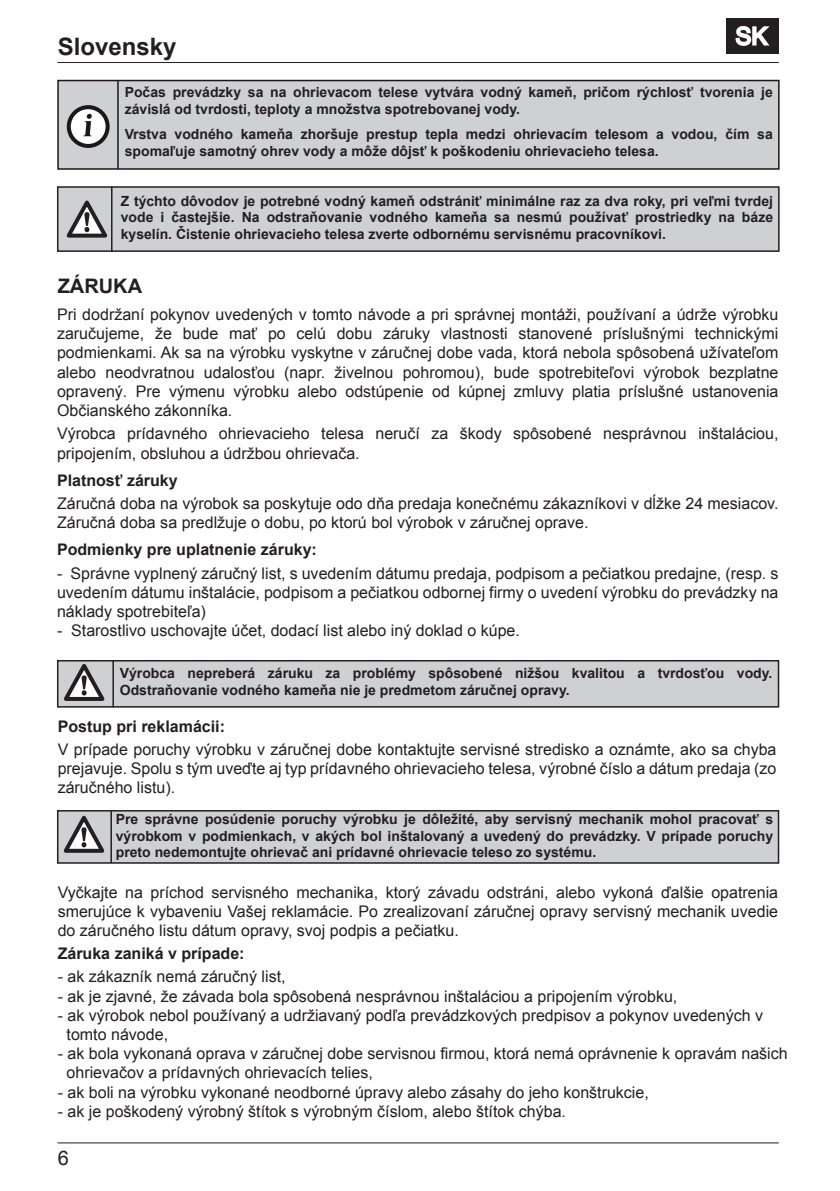
<style>
.page{position:relative;width:840px;height:1191px;background:#fff}
.page>*{position:absolute;margin:0;border:0;box-sizing:border-box;transform-origin:0 0}
.t1{font:700 24px "Arial";color:#231f20}
.t2{font:24px "Arial";color:#fff}
.t3{font:700 20px "Arial";color:#231f20}
.t4{font:20px "Arial";color:#231f20}
.t5{font:16px/19.2px "Arial";color:#231f20}
.t6{font:700 16px "Arial";color:#231f20}
.t7{font:700 14px/16.8px "Arial";color:#231f20}
.s1{font-weight:700}
</style>
<div class="page">
<hr style="left:58px;top:62px;width:720px;height:1px;background:#231f20">
<hr style="left:58px;top:1142px;width:720px;height:1px;background:#231f20">
<div style="left:726px;top:18px;width:52px;height:36px;background:#231f20"></div>
<svg style="left:735px;top:26px;width:35px;height:20px"></svg>
<div style="left:57px;top:660px;width:720px;height:47px;background:#cfd0d2"></div>
<div style="left:57px;top:660px;width:721px;height:47px;border:2px solid #231f20"></div>
<hr style="left:112px;top:660px;width:2px;height:47px;background:#231f20">
<svg style="left:59px;top:660px;width:50px;height:43px"></svg>
<div style="left:57px;top:811px;width:721px;height:52px;background:#cfd0d2"></div>
<div style="left:57px;top:810px;width:721px;height:53px;border:2px solid #231f20"></div>
<hr style="left:110px;top:810px;width:2px;height:53px;background:#231f20">
<svg style="left:59px;top:812px;width:50px;height:42px"></svg>
<div style="left:58px;top:187px;width:720px;height:64px;background:#cfd0d2"></div>
<div style="left:58px;top:80px;width:720px;height:89px;background:#cfd0d2"></div>
<div style="left:57px;top:80px;width:722px;height:90px;border:2px solid #1b171b"></div>
<hr style="left:117px;top:80px;width:2px;height:89px;background:#1b171b">
<svg style="left:69px;top:107px;width:38px;height:39px"></svg>
<div style="left:67px;top:105px;width:42px;height:43px;border:4px solid #1b171b;border-radius:50%"></div>
<svg style="left:83px;top:114px;width:9px;height:22px"></svg>
<div style="left:57px;top:186px;width:722px;height:66px;border:2px solid #231f20"></div>
<hr style="left:111px;top:187px;width:1px;height:64px;background:#231f20">
<svg style="left:66px;top:200px;width:42px;height:38px"></svg>
<p class="t1" style="left:58px;top:30px;width:120px">Slovensky</p>
<p class="t2" style="left:735px;top:20px;width:34px">SK</p>
<p class="t7" style="left:125px;top:84px;width:649px">Počas prevádzky sa na ohrievacom telese vytvára vodný kameň, pričom rýchlosť tvorenia je závislá od tvrdosti, teploty a množstva spotrebovanej vody.</p>
<p class="t7" style="left:125px;top:126px;width:649px">Vrstva vodného kameňa zhoršuje prestup tepla medzi ohrievacím telesom a vodou, čím sa spomaľuje samotný ohrev vody a môže dôjsť k poškodeniu ohrievacieho telesa.</p>
<p class="t7" style="left:121px;top:193px;width:653px;text-align:justify">Z týchto dôvodov je potrebné vodný kameň odstrániť minimálne raz za dva roky, pri veľmi tvrdej vode i častejšie. Na odstraňovanie vodného kameňa sa nesmú používať prostriedky na báze kyselín. Čistenie ohrievacieho telesa zverte odbornému servisnému pracovníkovi.</p>
<p class="t3" style="left:58px;top:273px;width:86px">ZÁRUKA</p>
<p class="t5" style="left:57px;top:305px;width:722px;text-align:justify">Pri dodržaní pokynov uvedených v tomto návode a pri správnej montáži, používaní a údrže výrobku zaručujeme, že bude mať po celú dobu záruky vlastnosti stanovené príslušnými technickými podmienkami. Ak sa na výrobku vyskytne v záručnej dobe vada, ktorá nebola spôsobená užívateľom alebo neodvratnou udalosťou (napr. živelnou pohromou), bude spotrebiteľovi výrobok bezplatne opravený. Pre výmenu výrobku alebo odstúpenie od kúpnej zmluvy platia príslušné ustanovenia Občianského zákonníka.</p>
<p class="t5" style="left:57px;top:424px;width:722px">Výrobca prídavného ohrievacieho telesa neručí za škody spôsobené nesprávnou inštaláciou, pripojením, obsluhou a údržbou ohrievača.</p>
<p class="t5" style="left:57px;top:469px;width:722px;line-height:23.2px"><span class="s1">Platnosť záruky<br></span>Záručná doba na výrobok sa poskytuje odo dňa predaja konečnému zákazníkovi v dĺžke 24 mesiacov.</p>
<p class="t5" style="left:57px;top:509px;width:532px;line-height:27.2px">Záručná doba sa predlžuje o dobu, po ktorú bol výrobok v záručnej oprave.<br><span class="s1">Podmienky pre uplatnenie záruky:</span></p>
<p class="t5" style="left:57px;top:563px;width:722px;text-align:justify">- Správne vyplnený záručný list, s uvedením dátumu predaja, podpisom a pečiatkou predajne, (resp. s uvedením dátumu inštalácie, podpisom a pečiatkou odbornej firmy o uvedení výrobku do prevádzky na náklady spotrebiteľa)</p>
<p class="t5" style="left:57px;top:621px;width:464px">- Starostlivo uschovajte účet, dodací list alebo iný doklad o kúpe.</p>
<p class="t7" style="left:120px;top:665px;width:653px">Výrobca nepreberá záruku za problémy spôsobené nižšou kvalitou a tvrdosťou vody.<br>Odstraňovanie vodného kameňa nie je predmetom záručnej opravy.</p>
<p class="t5" style="left:58px;top:714px;width:719px;line-height:23.2px"><span class="s1">Postup pri reklamácii:<br></span>V prípade poruchy výrobku v záručnej dobe kontaktujte servisné stredisko a oznámte, ako sa chyba</p>
<p class="t5" style="left:58px;top:759px;width:719px">prejavuje. Spolu s tým uveďte aj typ prídavného ohrievacieho telesa, výrobné číslo a dátum predaja (zo záručného listu).</p>
<p class="t7" style="left:116px;top:811px;width:658px;text-align:justify">Pre správne posúdenie poruchy výrobku je dôležité, aby servisný mechanik mohol pracovať s výrobkom v podmienkach, v akých bol inštalovaný a uvedený do prevádzky. V prípade poruchy preto nedemontujte ohrievač ani prídavné ohrievacie teleso zo systému.</p>
<p class="t5" style="left:58px;top:882px;width:721px;text-align:justify">Vyčkajte na príchod servisného mechanika, ktorý závadu odstráni, alebo vykoná ďalšie opatrenia smerujúce k vybaveniu Vašej reklamácie. Po zrealizovaní záručnej opravy servisný mechanik uvedie do záručného listu dátum opravy, svoj podpis a pečiatku.</p>
<p class="t6" style="left:58px;top:943px;width:188px">Záruka zaniká v prípade:</p>
<p class="t5" style="left:58px;top:967px;width:229px">- ak zákazník nemá záručný list,</p>
<p class="t5" style="left:58px;top:986px;width:620px">- ak je zjavné, že závada bola spôsobená nesprávnou inštaláciou a pripojením výrobku,</p>
<p class="t5" style="left:67px;top:1005px;width:697px;text-indent:-9px">- ak výrobok nebol používaný a udržiavaný podľa prevádzkových predpisov a pokynov uvedených v tomto návode,</p>
<p class="t5" style="left:67px;top:1044px;width:722px;text-indent:-9px">- ak bola vykonaná oprava v záručnej dobe servisnou firmou, ktorá nemá oprávnenie k opravám našich ohrievačov a prídavných ohrievacích telies,</p>
<p class="t5" style="left:58px;top:1082px;width:592px">- ak boli na výrobku vykonané neodborné úpravy alebo zásahy do jeho konštrukcie,</p>
<p class="t5" style="left:58px;top:1101px;width:509px">- ak je poškodený výrobný štítok s výrobným číslom, alebo štítok chýba.</p>
<p class="t4" style="left:58px;top:1144px;width:13px">6</p>
</div>
